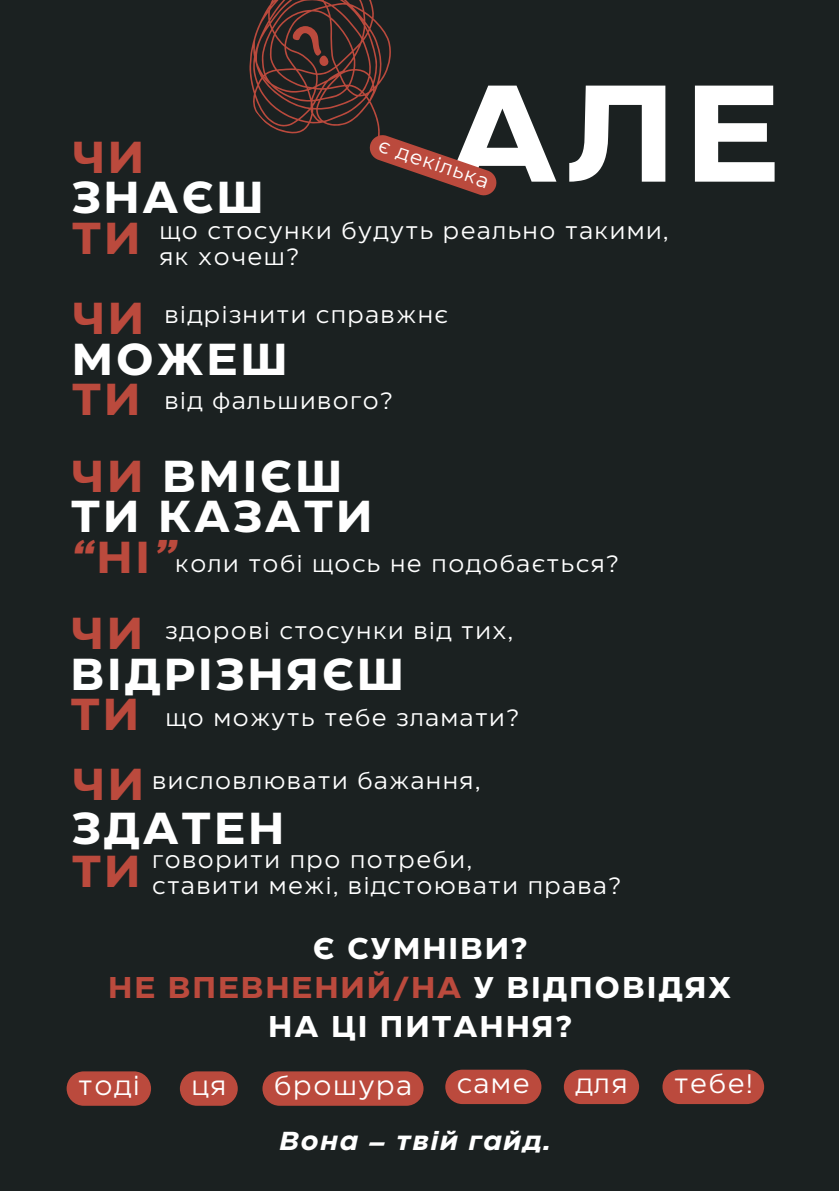
<style>
.page{position:relative;width:839px;height:1191px;background:#fff}
.page>*{position:absolute;margin:0;border:0;box-sizing:border-box;transform-origin:0 0}
.t1{font:700 137.2px "Eastman Roman";color:#fff}
.t2{font:700 44.6px/40.4px "Eastman Roman";letter-spacing:.065em;color:#fff}
.t3{font:700 44.6px "Eastman Roman";letter-spacing:.065em;color:#bb4a3d}
.t4{font:italic 700 44.6px "Eastman Roman";color:#bb4a3d}
.t5{font:700 30px "Eastman Roman";letter-spacing:.065em;color:#bb4a3d}
.t6{font:700 30px "Eastman Roman";letter-spacing:.065em;color:#fff}
.t7{font:26.8px "Eastman Roman";letter-spacing:.065em;color:#fff}
.t8{font:italic 700 26px "Eastman Roman";letter-spacing:.065em;color:#fff}
.t9{font:23.6px "Eastman Roman";letter-spacing:.065em;color:#fff}
.t10{font:19.8px "Eastman Roman";color:#fff}
.s1{color:#bb4a3d}
.s2{font-style:normal}
.s3{color:#fff}
</style>
<div class="page">
<div style="left:0;top:0;width:838px;height:1191px;background:#1b2121"></div>
<svg style="left:249px;top:0;width:142px;height:134px"></svg>
<svg style="left:289px;top:19px;width:42px;height:50px"></svg>
<svg style="left:366px;top:132px;width:131px;height:64px"></svg>
<div style="left:67px;top:1071px;width:84px;height:35px;background:#bb4a3d;border-radius:17px"></div>
<div style="left:180px;top:1071px;width:58px;height:35px;background:#bb4a3d;border-radius:17px"></div>
<div style="left:262px;top:1071px;width:161px;height:35px;background:#bb4a3d;border-radius:17px"></div>
<div style="left:445px;top:1070px;width:96px;height:34px;background:#bb4a3d;border-radius:17px"></div>
<div style="left:564px;top:1070px;width:75px;height:34px;background:#bb4a3d;border-radius:17px"></div>
<div style="left:662px;top:1070px;width:102px;height:34px;background:#bb4a3d;border-radius:17px"></div>
<p class="t1" style="left:447px;top:80px;width:334px">АЛЕ</p>
<p class="t2" style="left:72px;top:140px;width:194px"><span class="s1">ЧИ<br></span>ЗНАЄШ</p>
<p class="t10" style="left:382px;top:137px;width:117px;rotate:19deg">є декілька</p>
<p class="t3" style="left:72px;top:221px;width:70px">ТИ</p>
<p class="t9" style="left:159px;top:222px;width:510px">що стосунки будуть реально такими,</p>
<p class="t9" style="left:159px;top:248px;width:140px">як хочеш?</p>
<p class="t3" style="left:72px;top:302px;width:74px">ЧИ</p>
<p class="t9" style="left:164px;top:306px;width:285px">відрізнити справжнє</p>
<p class="t2" style="left:72px;top:342px;width:218px">МОЖЕШ</p>
<p class="t3" style="left:72px;top:383px;width:70px">ТИ</p>
<p class="t9" style="left:164px;top:392px;width:229px">від фальшивого?</p>
<p class="t2" style="left:71px;top:459px;width:273px"><span class="s1">ЧИ</span> ВМІЄШ</p>
<p class="t2" style="left:71px;top:500px;width:303px">ТИ КАЗАТИ</p>
<p class="t4" style="left:71px;top:540px;width:106px">“<span class="s2">НІ</span>”</p>
<p class="t9" style="left:175px;top:555px;width:444px">коли тобі щось не подобається?</p>
<p class="t3" style="left:70px;top:616px;width:74px">ЧИ</p>
<p class="t9" style="left:165px;top:622px;width:349px">здорові стосунки від тих,</p>
<p class="t2" style="left:70px;top:657px;width:335px">ВІДРІЗНЯЄШ<br><span class="s1">ТИ</span></p>
<p class="t9" style="left:165px;top:708px;width:354px">що можуть тебе зламати?</p>
<p class="t3" style="left:72px;top:767px;width:74px">ЧИ</p>
<p class="t2" style="left:72px;top:811px;width:214px">ЗДАТЕН</p>
<p class="t3" style="left:72px;top:854px;width:70px">ТИ</p>
<p class="t9" style="left:152px;top:772px;width:329px">висловлювати бажання,</p>
<p class="t9" style="left:152px;top:851px;width:321px">говорити про потреби,</p>
<p class="t9" style="left:152px;top:876px;width:469px">ставити межі, відстоювати права?</p>
<p class="t6" style="left:313px;top:937px;width:215px">Є СУМНІВИ?</p>
<p class="t5" style="left:108px;top:976px;width:624px">НЕ ВПЕВНЕНИЙ/НА <span class="s3">У ВІДПОВІДЯХ</span></p>
<p class="t6" style="left:268px;top:1015px;width:304px">НА ЦІ ПИТАННЯ?</p>
<p class="t7" style="left:78px;top:1075px;width:63px">тоді</p>
<p class="t7" style="left:191px;top:1075px;width:36px">ця</p>
<p class="t7" style="left:274px;top:1075px;width:139px">брошура</p>
<p class="t7" style="left:457px;top:1073px;width:74px">саме</p>
<p class="t7" style="left:575px;top:1073px;width:54px">для</p>
<p class="t7" style="left:674px;top:1073px;width:80px">тебе!</p>
<p class="t8" style="left:279px;top:1131px;width:272px">Вона – твій гайд.</p>
</div>
